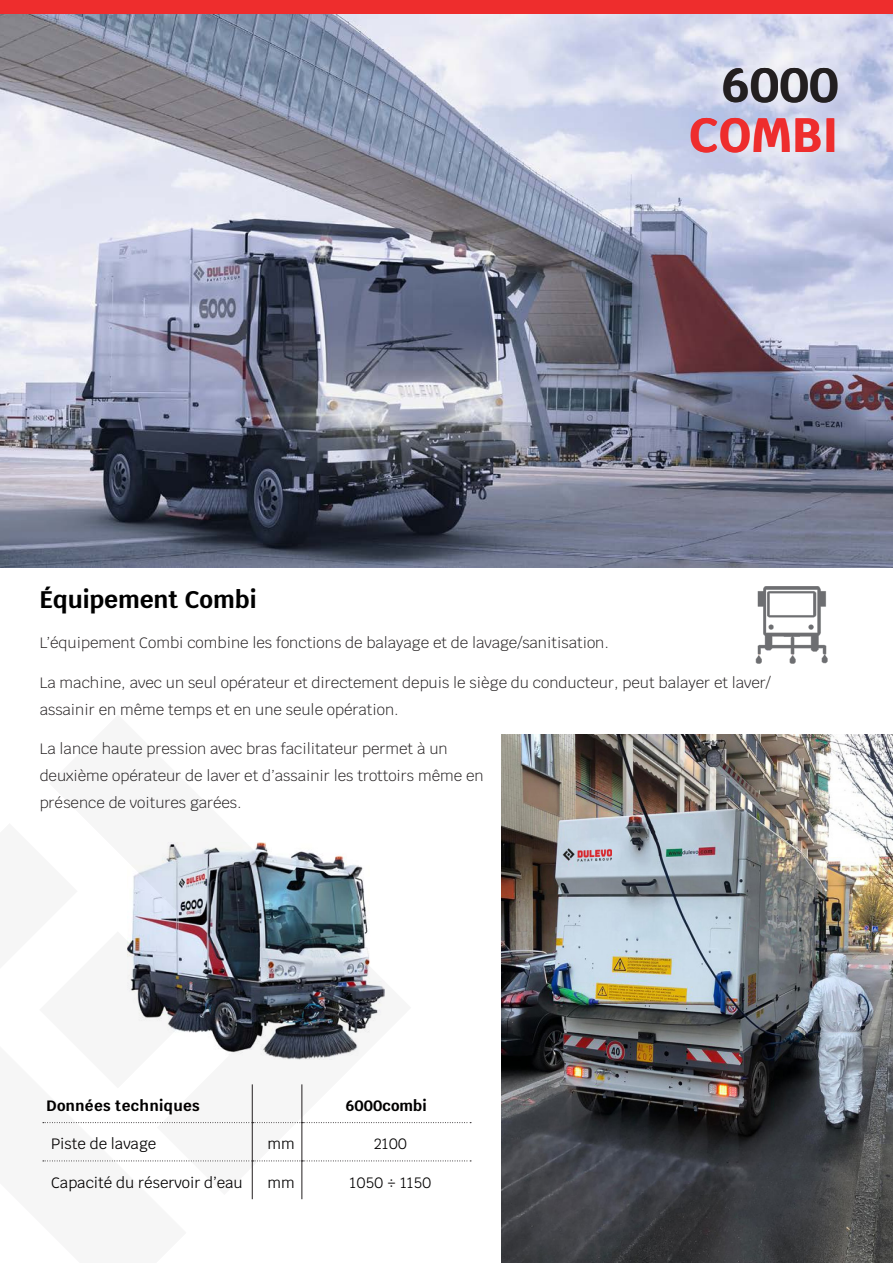
<style>
.page{position:relative;width:893px;height:1263px;background:#fff}
.page>*{position:absolute;margin:0;border:0;box-sizing:border-box;transform-origin:0 0}
.t1{font:700 48px "Krub";color:#ee2d2d}
.t2{font:700 48px "Krub";color:#231f20}
.t3{font:700 24px "Krub";color:#000}
.Paragrafo{font:300 15px/27px "Krub";color:#231f20}
.t4{font:15px "Krub";color:#020000}
.t5{font:700 15px "Krub";letter-spacing:.025em;color:#020000}
.t6{font:700 15px "Krub";color:#020000}
</style>
<div class="page">
<div style="left:0;top:0;width:893px;height:15px;background:#ee2d2d"></div>
<img style="left:0;top:15px;width:893px;height:553px">
<img style="left:502px;top:734px;width:391px;height:529px">
<img style="left:755px;top:586px;width:73px;height:78px">
<img style="left:187px;top:842px;width:223px;height:353px">
<svg style="left:187px;top:931px;width:9px;height:157px"></svg>
<svg style="left:42px;top:842px;width:145px;height:320px"></svg>
<svg style="left:43px;top:1122px;width:428px;height:1px"></svg>
<svg style="left:43px;top:1160px;width:428px;height:1px"></svg>
<hr style="left:252px;top:1084px;width:1px;height:39px;background:#231f20">
<hr style="left:302px;top:1084px;width:1px;height:39px;background:#231f20">
<hr style="left:252px;top:1123px;width:1px;height:38px;background:#231f20">
<hr style="left:302px;top:1123px;width:1px;height:38px;background:#231f20">
<hr style="left:252px;top:1161px;width:1px;height:38px;background:#231f20">
<hr style="left:302px;top:1161px;width:1px;height:38px;background:#231f20">
<p class="t2" style="left:722px;top:58px;width:118px">6000</p>
<p class="t1" style="left:688px;top:107px;width:152px">COMBI</p>
<p class="t3" style="left:40px;top:586px;width:219px">Équipement Combi</p>
<p class="Paragrafo" style="left:40px;top:629px;width:571px">L’équipement Combi combine les fonctions de balayage et de lavage/sanitisation.</p>
<p class="Paragrafo" style="left:40px;top:669px;width:733px">La machine, avec un seul opérateur et directement depuis le siège du conducteur, peut balayer et laver/ assainir en même temps et en une seule opération.</p>
<p class="Paragrafo" style="left:40px;top:736px;width:445px">La lance haute pression avec bras facilitateur permet à un deuxième opérateur de laver et d’assainir les trottoirs même en présence de voitures garées.</p>
<p class="t5" style="left:46px;top:1097px;width:155px">Données techniques</p>
<p class="t6" style="left:346px;top:1097px;width:82px">6000combi</p>
<p class="t4" style="left:51px;top:1131px;width:107px">Piste de lavage</p>
<p class="t4" style="left:268px;top:1131px;width:29px">mm</p>
<p class="t4" style="left:374px;top:1131px;width:35px">2100</p>
<p class="t4" style="left:51px;top:1170px;width:193px">Capacité du réservoir d’eau</p>
<p class="t4" style="left:268px;top:1170px;width:29px">mm</p>
<p class="t4" style="left:350px;top:1170px;width:83px">1050 ÷ 1150</p>
</div>
